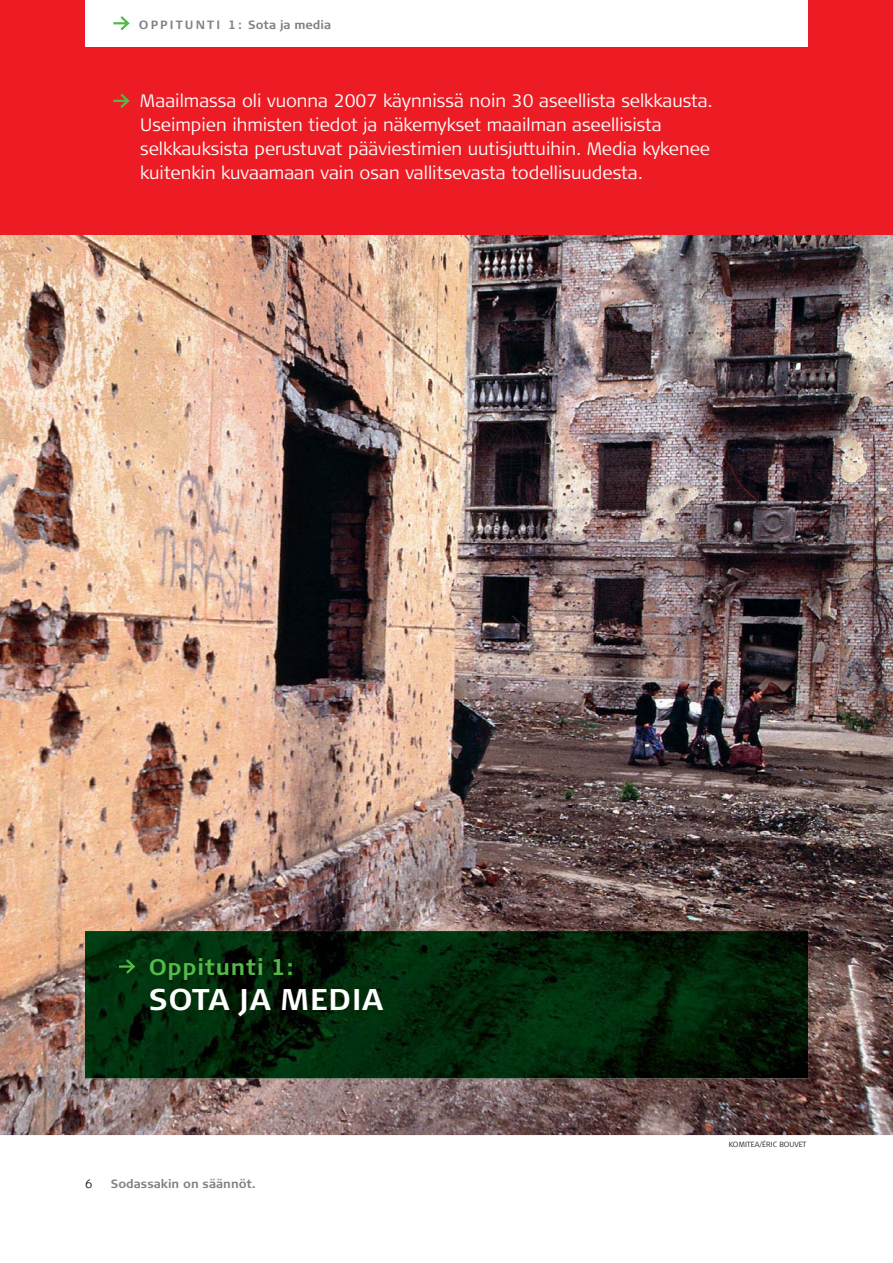
<style>
.page{position:relative;width:893px;height:1263px;background:#fff}
.page>*{position:absolute;margin:0;border:0;box-sizing:border-box;transform-origin:0 0}
.t1{font:700 30px "Signa Column";letter-spacing:.03em;color:#fff}
.t2{font:700 22.5px "Signa Column";letter-spacing:.03em;color:#54b948}
.t3{font:300 18px/24px "Signa Column";color:#fff}
.t4{font:700 12px "Signa Column";letter-spacing:.1em;color:#808284}
.t5{font:700 12px "Signa Column";color:#808284}
.t6{font:300 12px "Signa Column";color:#231f20}
.t7{font:300 7.5px "Signa Column";color:#231f20}
</style>
<div class="page">
<img style="left:0;top:235px;width:892px;height:900px">
<img style="left:85px;top:931px;width:723px;height:147px">
<div style="left:0;top:0;width:892px;height:235px;background:#ed1c24"></div>
<div style="left:86px;top:0;width:722px;height:46px;background:#fff"></div>
<svg style="left:113px;top:16px;width:17px;height:15px"></svg>
<img style="left:141px;top:949px;width:249px;height:74px">
<svg style="left:117px;top:957px;width:20px;height:19px"></svg>
<svg style="left:113px;top:94px;width:17px;height:14px"></svg>
<p class="t4" style="left:139px;top:17px;width:194px">OPPITUNTI 1: Sota ja media</p>
<p class="t3" style="left:140px;top:90px;width:574px">Maailmassa oli vuonna 2007 käynnissä noin 30 aseellista selkkausta.<br>Useimpien ihmisten tiedot ja näkemykset maailman aseellisista selkkauksista perustuvat pääviestimien uutisjuttuihin. Media kykenee kuitenkin kuvaamaan vain osan vallitsevasta todellisuudesta.</p>
<p class="t2" style="left:149px;top:954px;width:147px">Oppitunti 1:</p>
<h1 class="t1" style="left:149px;top:982px;width:236px">SOTA JA MEDIA</h1>
<p class="t6" style="left:85px;top:1179px;width:9px">6</p>
<p class="t5" style="left:111px;top:1177px;width:146px">Sodassakin on säännöt.</p>
<p class="t7" style="left:729px;top:1141px;width:79px">KOMITEA/ÉRIC BOUVET</p>
</div>
